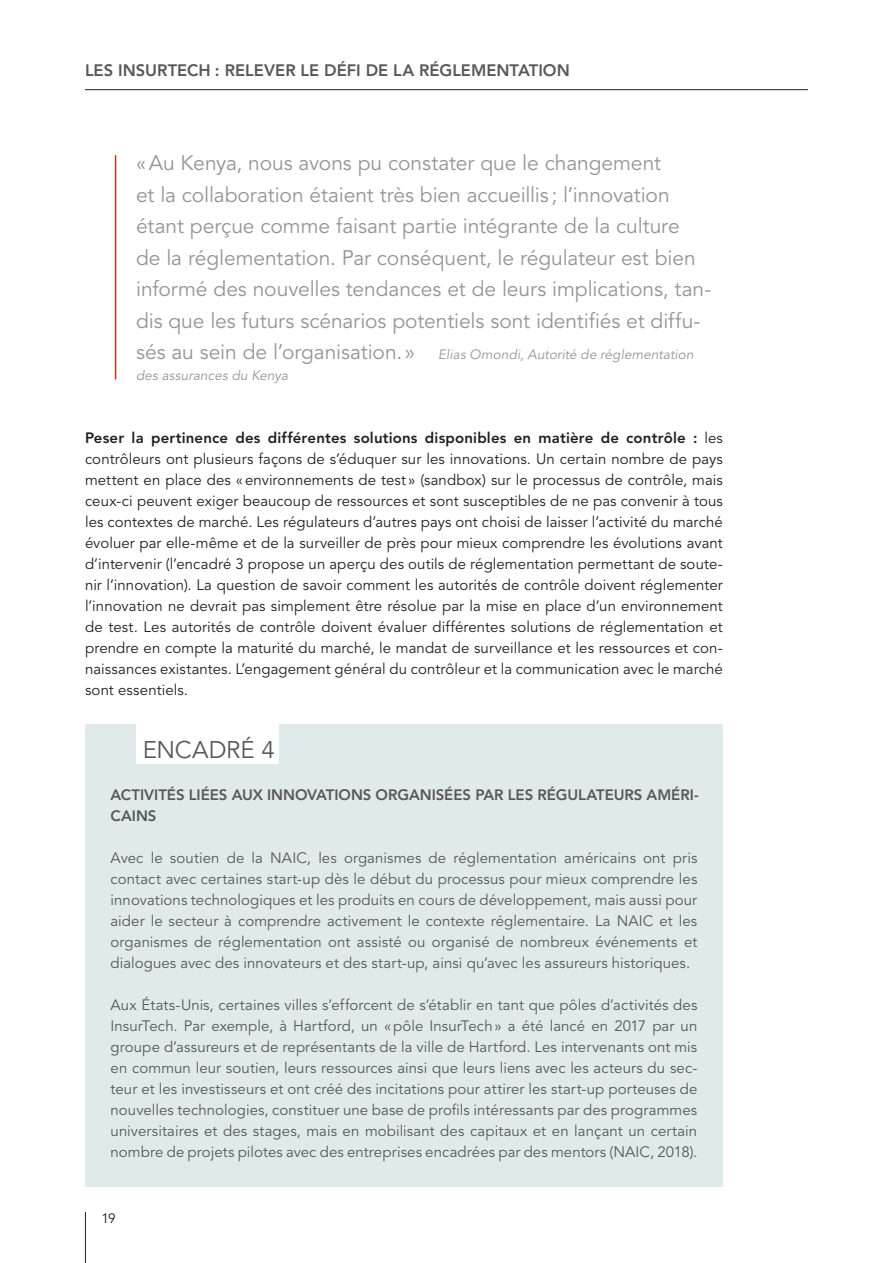
<style>
.page{position:relative;width:893px;height:1263px;background:#fff}
.page>*{position:absolute;margin:0;border:0;box-sizing:border-box;transform-origin:0 0}
.Case_study_Head{font:24px "Avenir";letter-spacing:-.005em;color:#57585a}
.Zitat_V2{font:21px/31.5px "Avenir";letter-spacing:-.005em;color:#939598}
.t1{font:800 16.5px "Avenir";color:#57585a}
.Case_study_body{font:15px/21px "Avenir";letter-spacing:.005em;color:#57585a;text-align:justify}
.spitzmarke_bold{font:15px/21px "Avenir";letter-spacing:.005em;color:#231f20;text-align:justify}
.Box_Titel{font:800 15px/21px "Avenir";letter-spacing:-.005em;color:#57585a}
.Zitat_V2-2{font:italic 13.5px/21px "Avenir";letter-spacing:.01em;color:#939598}
.t2{font:13.5px "Avenir";color:#231f20}
.s1{font-style:normal;font-size:21px}
.s2{font-weight:800}
</style>
<div class="page">
<hr style="left:85px;top:1212px;width:1px;height:51px;background:#231f20">
<hr style="left:85px;top:89px;width:723px;height:1px;background:#231f20">
<div style="left:85px;top:724px;width:638px;height:462px;background:#e0eaea"></div>
<div style="left:136px;top:724px;width:143px;height:40px;background:#fff"></div>
<hr style="left:115px;top:155px;width:1px;height:224px;background:#c5321a">
<p class="t1" style="left:85px;top:61px;width:486px">LES INSURTECH : RELEVER LE DÉFI DE LA RÉGLEMENTATION</p>
<p class="Zitat_V2" style="left:136px;top:148px;width:577px">«Au Kenya, nous avons pu constater que le changement<br>et la collaboration étaient très bien accueillis ; l’innovation étant perçue comme faisant partie intégrante de la culture<br>de la réglementation. Par conséquent, le régulateur est bien informé des nouvelles tendances et de leurs implications, tan&shy;dis que les futurs scénarios potentiels sont identifiés et diffu-</p>
<p class="Zitat_V2-2" style="left:136px;top:344px;width:559px"><span class="s1">sés au sein de l’organisation. »</span> Elias Omondi, Autorité de réglementation des assurances du Kenya</p>
<p class="spitzmarke_bold" style="left:85px;top:428px;width:639px"><span class="s2">Peser la pertinence des différentes solutions disponibles en matière de contrôle :</span> les contrôleurs ont plusieurs façons de s’éduquer sur les innovations. Un certain nombre de pays mettent en place des «environnements de test » (sandbox) sur le processus de contrôle, mais ceux-ci peuvent exiger beaucoup de ressources et sont susceptibles de ne pas convenir à tous les contextes de marché. Les régulateurs d’autres pays ont choisi de laisser l’activité du marché évoluer par elle-même et de la surveiller de près pour mieux comprendre les évolutions avant d’intervenir (l’encadré 3 propose un aperçu des outils de réglementation permettant de soute&shy;nir l’innovation). La question de savoir comment les autorités de contrôle doivent réglementer l’innovation ne devrait pas simplement être résolue par la mise en place d’un environnement de test. Les autorités de contrôle doivent évaluer différentes solutions de réglementation et prendre en compte la maturité du marché, le mandat de surveillance et les ressources et con&shy;naissances existantes. L’engagement général du contrôleur et la communication avec le marché sont essentiels.</p>
<p class="Case_study_Head" style="left:143px;top:736px;width:133px">ENCADRÉ 4</p>
<p class="Box_Titel" style="left:111px;top:784px;width:590px">ACTIVITÉS LIÉES AUX INNOVATIONS ORGANISÉES PAR LES RÉGULATEURS AMÉRI-<br>CAINS</p>
<p class="Case_study_body" style="left:111px;top:848px;width:588px">Avec le soutien de la NAIC, les organismes de réglementation américains ont pris contact avec certaines start-up dès le début du processus pour mieux comprendre les innovations technologiques et les produits en cours de développement, mais aussi pour aider le secteur à comprendre activement le contexte réglementaire. La NAIC et les organismes de réglementation ont assisté ou organisé de nombreux événements et dialogues avec des innovateurs et des start-up, ainsi qu’avec les assureurs historiques.</p>
<p class="Case_study_body" style="left:111px;top:995px;width:588px">Aux États-Unis, certaines villes s’efforcent de s’établir en tant que pôles d’activités des InsurTech. Par exemple, à Hartford, un «pôle InsurTech» a été lancé en 2017 par un groupe d’assureurs et de représentants de la ville de Hartford. Les intervenants ont mis en commun leur soutien, leurs ressources ainsi que leurs liens avec les acteurs du sec&shy;teur et les investisseurs et ont créé des incitations pour attirer les start-up porteuses de nouvelles technologies, constituer une base de profils intéressants par des programmes universitaires et des stages, mais en mobilisant des capitaux et en lançant un certain nombre de projets pilotes avec des entreprises encadrées par des mentors (NAIC, 2018).</p>
<p class="t2" style="left:101px;top:1210px;width:16px">19</p>
</div>
